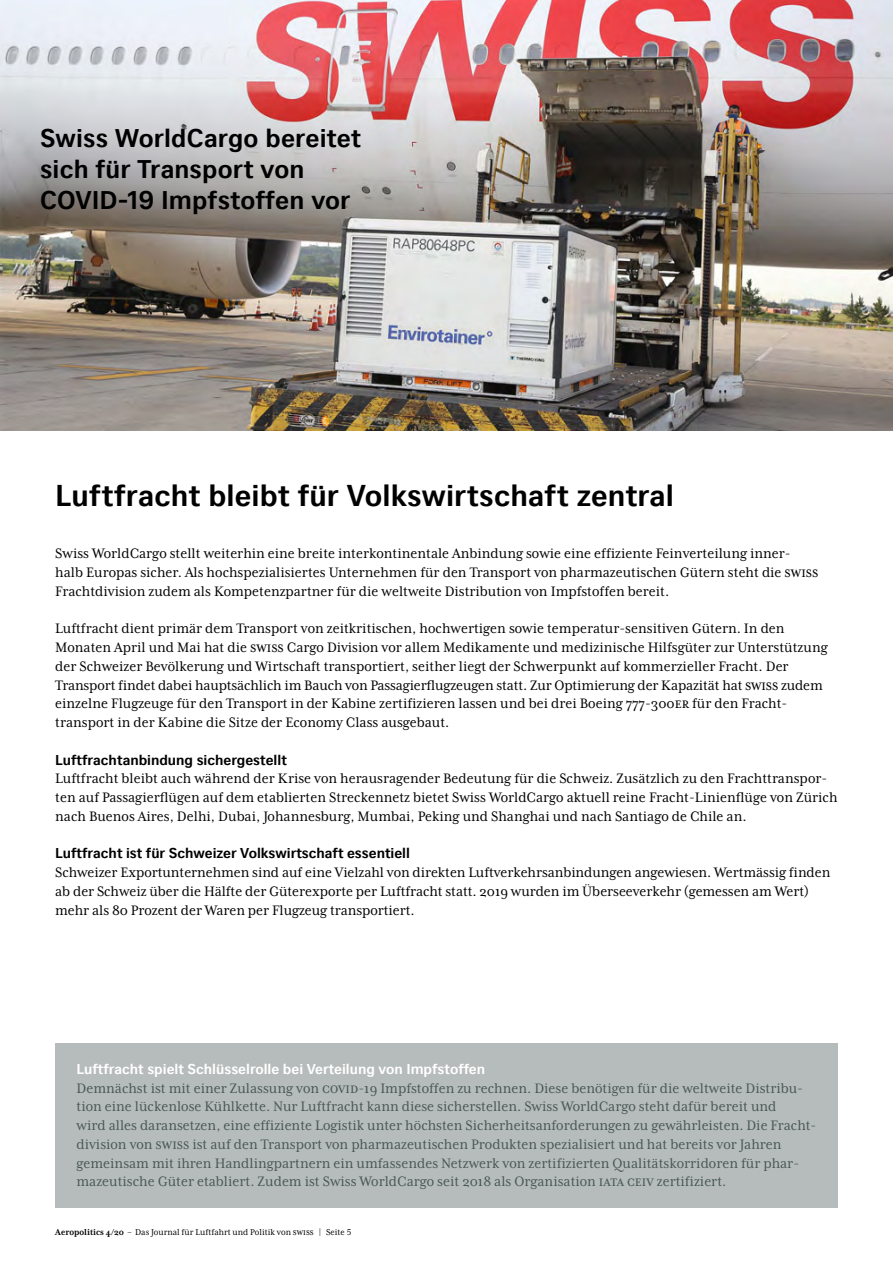
<style>
.page{position:relative;width:893px;height:1263px;background:#fff}
.page>*{position:absolute;margin:0;border:0;box-sizing:border-box;transform-origin:0 0}
.Headline_gross{font:700 30px "CH Sans";letter-spacing:.005em;color:#000}
.Headline_gross-2{font:700 25.5px/30.6px "CH Sans";letter-spacing:.005em;color:#000}
.Digital_Lauftext{font:15.75px/18.8px "Mrs Eaves XL Serif Nar OT";color:#000}
.Lauftext__Master{font:15.75px/18.8px "Mrs Eaves XL Serif Nar OT";color:#485754}
.Lauftext__Master-2{font:15.75px/18.8px "Mrs Eaves XL Serif Nar OT";color:#000}
.Digital_Untertitel{font:700 14.25px "CH Sans";color:#000}
.Digital_Untertitel-2{font:700 14.25px "CH Sans";color:#fff}
.Lauftext__Master-3{font:9.75px "Mrs Eaves XL Serif Nar OT";color:#000}
.s1{font-weight:700}
</style>
<div class="page">
<img style="left:0;top:0;width:893px;height:430px">
<div style="left:55px;top:1043px;width:783px;height:165px;background:#b6bcbb"></div>
<p class="Headline_gross-2" style="left:40px;top:123px;width:323px">Swiss WorldCargo bereitet sich für Transport von<br>COVID-19 Impfstoffen vor</p>
<p class="Headline_gross" style="left:55px;top:477px;width:620px">Luftfracht bleibt für Volkswirtschaft zentral</p>
<p class="Digital_Lauftext" style="left:55px;top:544px;width:765px">Swiss WorldCargo stellt weiterhin eine breite interkontinentale Anbindung sowie eine effiziente Feinverteilung inner&shy;halb Europas sicher. Als hochspezialisiertes Unternehmen für den Transport von pharmazeutischen Gütern steht die SWISS<br>Frachtdivision zudem als Kompetenzpartner für die weltweite Distribution von Impfstoffen bereit.</p>
<p class="Digital_Lauftext" style="left:55px;top:619px;width:774px">Luftfracht dient primär dem Transport von zeitkritischen, hochwertigen sowie temperatur-sensitiven Gütern. In den Monaten April und Mai hat die SWISS Cargo Division vor allem Medikamente und medizinische Hilfsgüter zur Unterstützung der Schweizer Bevölkerung und Wirtschaft transportiert, seither liegt der Schwerpunkt auf kommerzieller Fracht. Der Transport findet dabei hauptsächlich im Bauch von Passagierflugzeugen statt. Zur Optimierung der Kapazität hat SWISS zudem einzelne Flugzeuge für den Transport in der Kabine zertifizieren lassen und bei drei Boeing 777-300ER für den Fracht&shy;transport in der Kabine die Sitze der Economy Class ausgebaut.</p>
<p class="Digital_Untertitel" style="left:55px;top:751px;width:233px">Luftfrachtanbindung sichergestellt</p>
<p class="Lauftext__Master-2" style="left:55px;top:769px;width:784px">Luftfracht bleibt auch während der Krise von herausragender Bedeutung für die Schweiz. Zusätzlich zu den Frachttranspor&shy;ten auf Passagierflügen auf dem etablierten Streckennetz bietet Swiss WorldCargo aktuell reine Fracht-Linienflüge von Zürich nach Buenos Aires, Delhi, Dubai, Johannesburg, Mumbai, Peking und Shanghai und nach Santiago de Chile an.</p>
<p class="Digital_Untertitel" style="left:55px;top:844px;width:356px">Luftfracht ist für Schweizer Volkswirtschaft essentiell</p>
<p class="Lauftext__Master-2" style="left:55px;top:863px;width:777px">Schweizer Exportunternehmen sind auf eine Vielzahl von direkten Luftverkehrsanbindungen angewiesen. Wertmässig finden ab der Schweiz über die Hälfte der Güterexporte per Luftfracht statt. 2019 wurden im Überseeverkehr (gemessen am Wert) mehr als 80 Prozent der Waren per Flugzeug transportiert.</p>
<p class="Digital_Untertitel-2" style="left:77px;top:1060px;width:410px">Luftfracht spielt Schlüsselrolle bei Verteilung von Impfstoffen</p>
<p class="Lauftext__Master" style="left:77px;top:1078px;width:741px">Demnächst ist mit einer Zulassung von COVID-19 Impfstoffen zu rechnen. Diese benötigen für die weltweite Distribu&shy;tion eine lückenlose Kühlkette. Nur Luftfracht kann diese sicherstellen. Swiss WorldCargo steht dafür bereit und<br>wird alles daransetzen, eine effiziente Logistik unter höchsten Sicherheitsanforderungen zu gewährleisten. Die Fracht&shy;division von SWISS ist auf den Transport von pharmazeutischen Produkten spezialisiert und hat bereits vor Jahren gemeinsam mit ihren Handlingpartnern ein umfassendes Netzwerk von zertifizierten Qualitätskorridoren für phar&shy;mazeutische Güter etabliert. Zudem ist Swiss WorldCargo seit 2018 als Organisation IATA CEIV zertifiziert.</p>
<p class="Lauftext__Master-3" style="left:55px;top:1227px;width:298px"><span class="s1">Aeropolitics 4/20</span> – Das Journal für Luftfahrt und Politik von SWISS | Seite 5</p>
</div>
